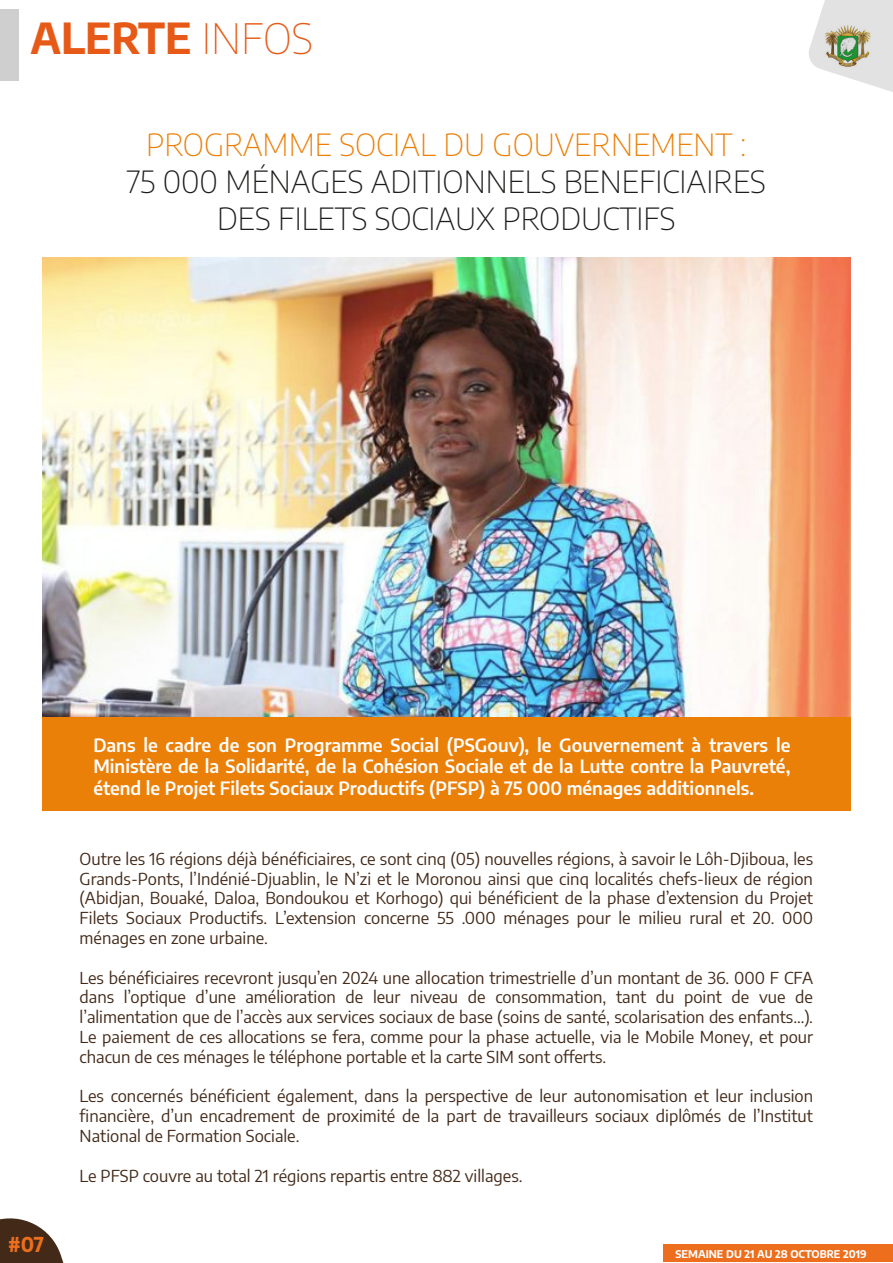
<style>
.page{position:relative;width:893px;height:1263px;background:#fff}
.page>*{position:absolute;margin:0;border:0;box-sizing:border-box;transform-origin:0 0}
.t1{font:700 42px "Encode Sans";color:#e65917}
.t2{font:200 30.6px/36.8px "Encode Sans";color:#1d1d1b;text-align:center}
.t3{font:200 30.6px "Encode Sans";color:#eb8009}
.t4{font:700 20.1px "Encode Sans";color:#ed6e1c}
.t5{font:600 18px/21.6px "Encode Sans";color:#fff;text-align:justify}
.t6{font:16.5px/19.8px "Encode Sans";color:#422918;text-align:justify}
.t7{font:700 10.5px "Encode Sans";color:#fff}
.s1{font-weight:100}
</style>
<div class="page">
<img style="left:42px;top:258px;width:809px;height:459px">
<div style="left:42px;top:717px;width:809px;height:94px;background:#eb8009"></div>
<svg style="left:809px;top:0;width:84px;height:92px"></svg>
<img style="left:822px;top:22px;width:53px;height:48px">
<div style="left:0;top:9px;width:18px;height:71px;background:#cfcfcf"></div>
<svg style="left:0;top:1218px;width:64px;height:45px"></svg>
<div style="left:664px;top:1244px;width:229px;height:18px;background:#ed6e1c"></div>
<h1 class="t1" style="left:31px;top:6px;width:284px">ALERTE <span class="s1">INFOS</span></h1>
<h2 class="t3" style="left:146px;top:124px;width:602px">PROGRAMME SOCIAL DU GOUVERNEMENT :</h2>
<h2 class="t2" style="left:127px;top:162px;width:641px">75 000 MÉNAGES ADITIONNELS BENEFICIAIRES<br>DES FILETS SOCIAUX PRODUCTIFS</h2>
<p class="t5" style="left:93px;top:733px;width:698px">Dans le cadre de son Programme Social (PSGouv), le Gouvernement à travers le Ministère de la Solidarité, de la Cohésion Sociale et de la Lutte contre la Pauvreté, étend le Projet Filets Sociaux Productifs (PFSP) à 75 000 ménages additionnels.</p>
<p class="t4" style="left:8px;top:1230px;width:37px">#07</p>
<p class="t6" style="left:80px;top:848px;width:735px">Outre les 16 régions déjà bénéficiaires, ce sont cinq (05) nouvelles régions, à savoir le Lôh-Djiboua, les Grands-Ponts, l’Indénié-Djuablin, le N’zi et le Moronou ainsi que cinq localités chefs-lieux de région (Abidjan, Bouaké, Daloa, Bondoukou et Korhogo) qui bénéficient de la phase d’extension du Projet Filets Sociaux Productifs. L’extension concerne 55 .000 ménages pour le milieu rural et 20. 000 ménages en zone urbaine.</p>
<p class="t6" style="left:80px;top:967px;width:735px">Les bénéficiaires recevront jusqu’en 2024 une allocation trimestrielle d’un montant de 36. 000 F CFA dans l’optique d’une amélioration de leur niveau de consommation, tant du point de vue de l’alimentation que de l’accès aux services sociaux de base (soins de santé, scolarisation des enfants…).<br>Le paiement de ces allocations se fera, comme pour la phase actuelle, via le Mobile Money, et pour chacun de ces ménages le téléphone portable et la carte SIM sont offerts.</p>
<p class="t6" style="left:80px;top:1085px;width:735px">Les concernés bénéficient également, dans la perspective de leur autonomisation et leur inclusion financière, d’un encadrement de proximité de la part de travailleurs sociaux diplômés de l’Institut National de Formation Sociale.</p>
<p class="t6" style="left:80px;top:1165px;width:444px">Le PFSP couvre au total 21 régions repartis entre 882 villages.</p>
<p class="t7" style="left:676px;top:1246px;width:193px">SEMAINE DU 21 AU 28 OCTOBRE 2019</p>
</div>
